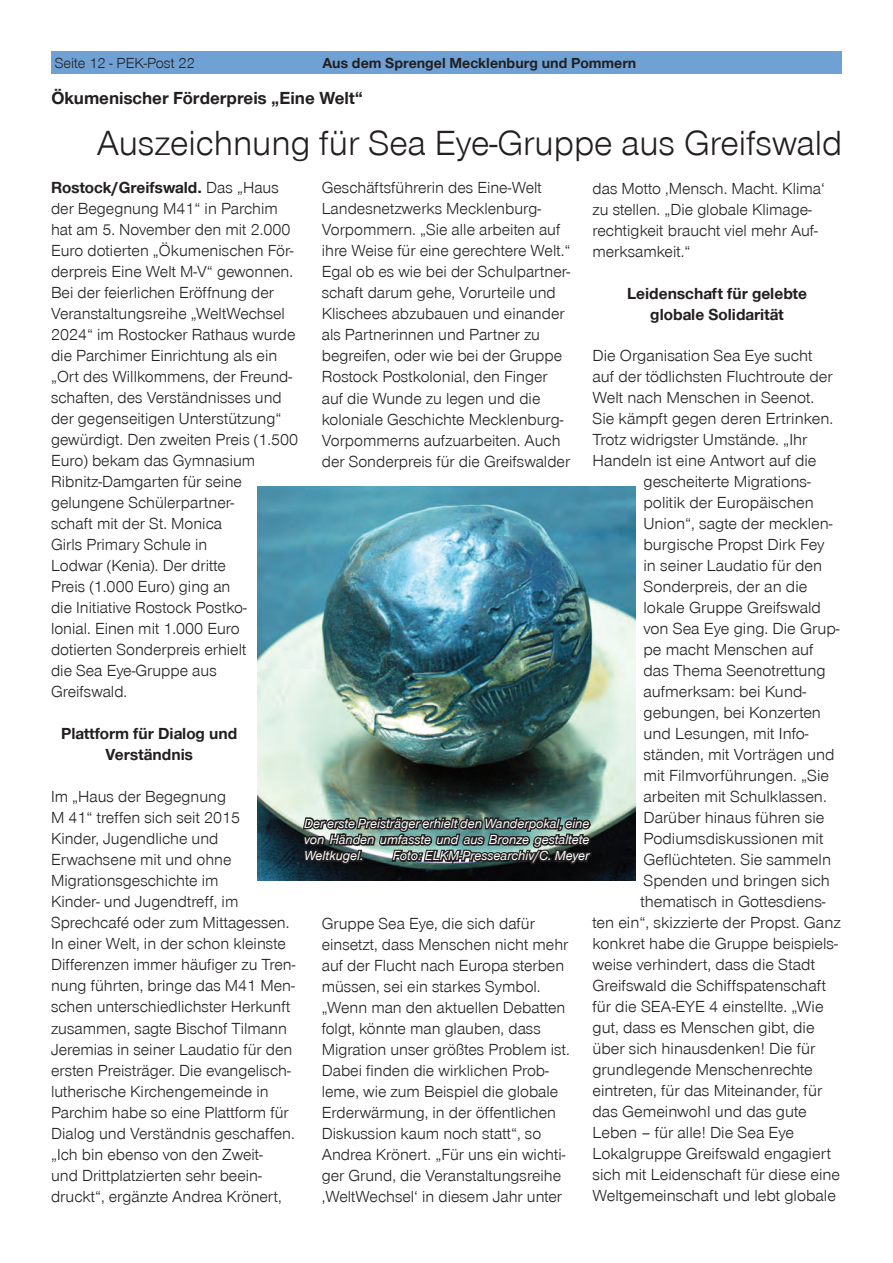
<style>
.page{position:relative;width:893px;height:1263px;background:#fff}
.page>*{position:absolute;margin:0;border:0;box-sizing:border-box;transform-origin:0 0}
.t1{font:36px "Nordelbica";color:#231f20}
.t2{font:700 18px "Nordelbica";color:#231f20}
.t3{font:16.5px/21px "Nordelbica";color:#231f20}
.t4{font:700 16.5px/21px "Nordelbica";color:#231f20;text-align:center}
.t5{font:700 15px "Nordelbica";color:#231f20}
.t6{font:15px "Nordelbica";color:#231f20}
.t7{font:italic 500 13.5px/16.2px "Nordelbica";color:#fff;text-align:justify}
.s1{font-weight:700}
</style>
<div class="page">
<div style="left:51px;top:51px;width:791px;height:22px;background:#70a1d5"></div>
<img style="left:257px;top:486px;width:379px;height:394px">
<img style="left:301px;top:796px;width:293px;height:85px">
<p class="t6" style="left:55px;top:55px;width:142px">Seite 12 - PEK-Post 22</p>
<p class="t5" style="left:323px;top:54px;width:315px">Aus dem Sprengel Mecklenburg und Pommern</p>
<p class="t2" style="left:51px;top:88px;width:313px">Ökumenischer Förderpreis „Eine Welt“</p>
<h1 class="t1" style="left:97px;top:123px;width:747px">Auszeichnung für Sea Eye-Gruppe aus Greifswald</h1>
<p class="t3" style="left:51px;top:177px;width:249px"><span class="s1">Rostock/Greifswald.</span> Das „Haus der Begegnung M41“ in Parchim hat am 5. November den mit 2.000<br>Euro dotierten „Ökumenischen För&shy;derpreis Eine Welt M-V“ gewonnen.<br>Bei der feierlichen Eröffnung der<br>Veranstaltungsreihe „WeltWechsel<br>2024“ im Rostocker Rathaus wurde die Parchimer Einrichtung als ein „Ort des Willkommens, der Freund&shy;schaften, des Verständnisses und der gegenseitigen Unterstützung“ gewürdigt. Den zweiten Preis (1.500<br>Euro) bekam das Gymnasium<br>Ribnitz-Damgarten für seine gelungene Schülerpartner-<br>schaft mit der St. Monica<br>Girls Primary Schule in<br>Lodwar (Kenia). Der dritte<br>Preis (1.000 Euro) ging an<br>die Initiative Rostock Postko-<br>lonial. Einen mit 1.000 Euro dotierten Sonderpreis erhielt<br>die Sea Eye-Gruppe aus<br>Greifswald.</p>
<p class="t4" style="left:61px;top:723px;width:178px">Plattform für Dialog und<br>Verständnis</p>
<p class="t3" style="left:51px;top:786px;width:246px">Im „Haus der Begegnung<br>M 41“ treffen sich seit 2015<br>Kinder, Jugendliche und<br>Erwachsene mit und ohne<br>Migrationsgeschichte im<br>Kinder- und Jugendtreff, im<br>Sprechcafé oder zum Mittagessen.<br>In einer Welt, in der schon kleinste<br>Differenzen immer häufiger zu Tren&shy;nung führten, bringe das M41 Men&shy;schen unterschiedlichster Herkunft zusammen, sagte Bischof Tilmann<br>Jeremias in seiner Laudatio für den ersten Preisträger. Die evangelisch&shy;lutherische Kirchengemeinde in<br>Parchim habe so eine Plattform für<br>Dialog und Verständnis geschaffen. „Ich bin ebenso von den Zweit-<br>und Drittplatzierten sehr beein&shy;druckt“, ergänzte Andrea Krönert,</p>
<p class="t3" style="left:322px;top:178px;width:250px">Geschäftsführerin des Eine-Welt Landesnetzwerks Mecklenburg-Vorpommern. „Sie alle arbeiten auf ihre Weise für eine gerechtere Welt.“ Egal ob es wie bei der Schulpartner&shy;schaft darum gehe, Vorurteile und Klischees abzubauen und einander als Partnerinnen und Partner zu begreifen, oder wie bei der Gruppe Rostock Postkolonial, den Finger auf die Wunde zu legen und die koloniale Geschichte Mecklenburg-Vorpommerns aufzuarbeiten. Auch der Sonderpreis für die Greifswalder</p>
<p class="t3" style="left:592px;top:178px;width:234px">das Motto ,Mensch. Macht. Klima‘ zu stellen. „Die globale Klimage&shy;rechtigkeit braucht viel mehr Auf&shy;merksamkeit.“</p>
<p class="t4" style="left:627px;top:282px;width:181px">Leidenschaft für gelebte globale Solidarität</p>
<p class="t3" style="left:592px;top:345px;width:242px">Die Organisation Sea Eye sucht auf der tödlichsten Fluchtroute der<br>Welt nach Menschen in Seenot.<br>Sie kämpft gegen deren Ertrinken.<br>Trotz widrigster Umstände. „Ihr<br>Handeln ist eine Antwort auf die</p>
<p class="t3" style="left:643px;top:471px;width:169px">gescheiterte Migrations-</p>
<p class="t3" style="left:643px;top:492px;width:172px">politik der Europäischen</p>
<p class="t3" style="left:643px;top:513px;width:191px">Union“, sagte der mecklen-</p>
<p class="t3" style="left:643px;top:534px;width:183px">burgische Propst Dirk Fey</p>
<p class="t3" style="left:643px;top:555px;width:180px">in seiner Laudatio für den</p>
<p class="t3" style="left:643px;top:576px;width:165px">Sonderpreis, der an die</p>
<p class="t3" style="left:643px;top:597px;width:179px">lokale Gruppe Greifswald</p>
<p class="t3" style="left:643px;top:618px;width:198px">von Sea Eye ging. Die Grup-</p>
<p class="t3" style="left:643px;top:639px;width:171px">pe macht Menschen auf</p>
<p class="t3" style="left:643px;top:660px;width:184px">das Thema Seenotrettung</p>
<p class="t3" style="left:643px;top:681px;width:164px">aufmerksam: bei Kund-</p>
<p class="t3" style="left:643px;top:702px;width:179px">gebungen, bei Konzerten</p>
<p class="t3" style="left:643px;top:723px;width:167px">und Lesungen, mit Info-</p>
<p class="t3" style="left:643px;top:744px;width:193px">ständen, mit Vorträgen und</p>
<p class="t3" style="left:643px;top:765px;width:187px">mit Filmvorführungen. „Sie</p>
<p class="t3" style="left:643px;top:786px;width:185px">arbeiten mit Schulklassen.</p>
<p class="t3" style="left:643px;top:807px;width:182px">Darüber hinaus führen sie</p>
<p class="t3" style="left:643px;top:828px;width:182px">Podiumsdiskussionen mit</p>
<p class="t3" style="left:643px;top:849px;width:189px">Geflüchteten. Sie sammeln</p>
<p class="t3" style="left:643px;top:870px;width:188px">Spenden und bringen sich</p>
<p class="t3" style="left:640px;top:891px;width:187px">thematisch in Gottesdiens-</p>
<p class="t3" style="left:592px;top:912px;width:250px">ten ein“, skizzierte der Propst. Ganz</p>
<p class="t3" style="left:592px;top:933px;width:247px">konkret habe die Gruppe beispiels-</p>
<p class="t3" style="left:592px;top:954px;width:224px">weise verhindert, dass die Stadt</p>
<p class="t3" style="left:592px;top:975px;width:235px">Greifswald die Schiffspatenschaft</p>
<p class="t3" style="left:592px;top:996px;width:233px">für die SEA-EYE 4 einstellte. „Wie</p>
<p class="t3" style="left:592px;top:1017px;width:224px">gut, dass es Menschen gibt, die</p>
<p class="t3" style="left:592px;top:1038px;width:224px">über sich hinausdenken! Die für</p>
<p class="t3" style="left:592px;top:1059px;width:222px">grundlegende Menschenrechte</p>
<p class="t3" style="left:592px;top:1080px;width:231px">eintreten, für das Miteinander, für</p>
<p class="t3" style="left:592px;top:1101px;width:216px">das Gemeinwohl und das gute</p>
<p class="t3" style="left:592px;top:1122px;width:203px">Leben – für alle! Die Sea Eye</p>
<p class="t3" style="left:592px;top:1143px;width:240px">Lokalgruppe Greifswald engagiert</p>
<p class="t3" style="left:592px;top:1164px;width:249px">sich mit Leidenschaft für diese eine</p>
<p class="t3" style="left:592px;top:1185px;width:245px">Weltgemeinschaft und lebt globale</p>
<p class="t7" style="left:304px;top:815px;width:287px">Der erste Preisträger erhielt den Wanderpokal, eine von Händen umfasste und aus Bronze gestaltete Weltkugel.</p>
<p class="t7" style="left:393px;top:848px;width:198px">Foto: ELKM-Pressearchiv/C. Meyer</p>
<p class="t3" style="left:322px;top:913px;width:250px">Gruppe Sea Eye, die sich dafür einsetzt, dass Menschen nicht mehr auf der Flucht nach Europa sterben müssen, sei ein starkes Symbol. „Wenn man den aktuellen Debatten folgt, könnte man glauben, dass Migration unser größtes Problem ist.<br>Dabei finden die wirklichen Prob&shy;leme, wie zum Beispiel die globale Erderwärmung, in der öffentlichen Diskussion kaum noch statt“, so Andrea Krönert. „Für uns ein wichti&shy;ger Grund, die Veranstaltungsreihe ‚WeltWechsel‘ in diesem Jahr unter</p>
</div>
